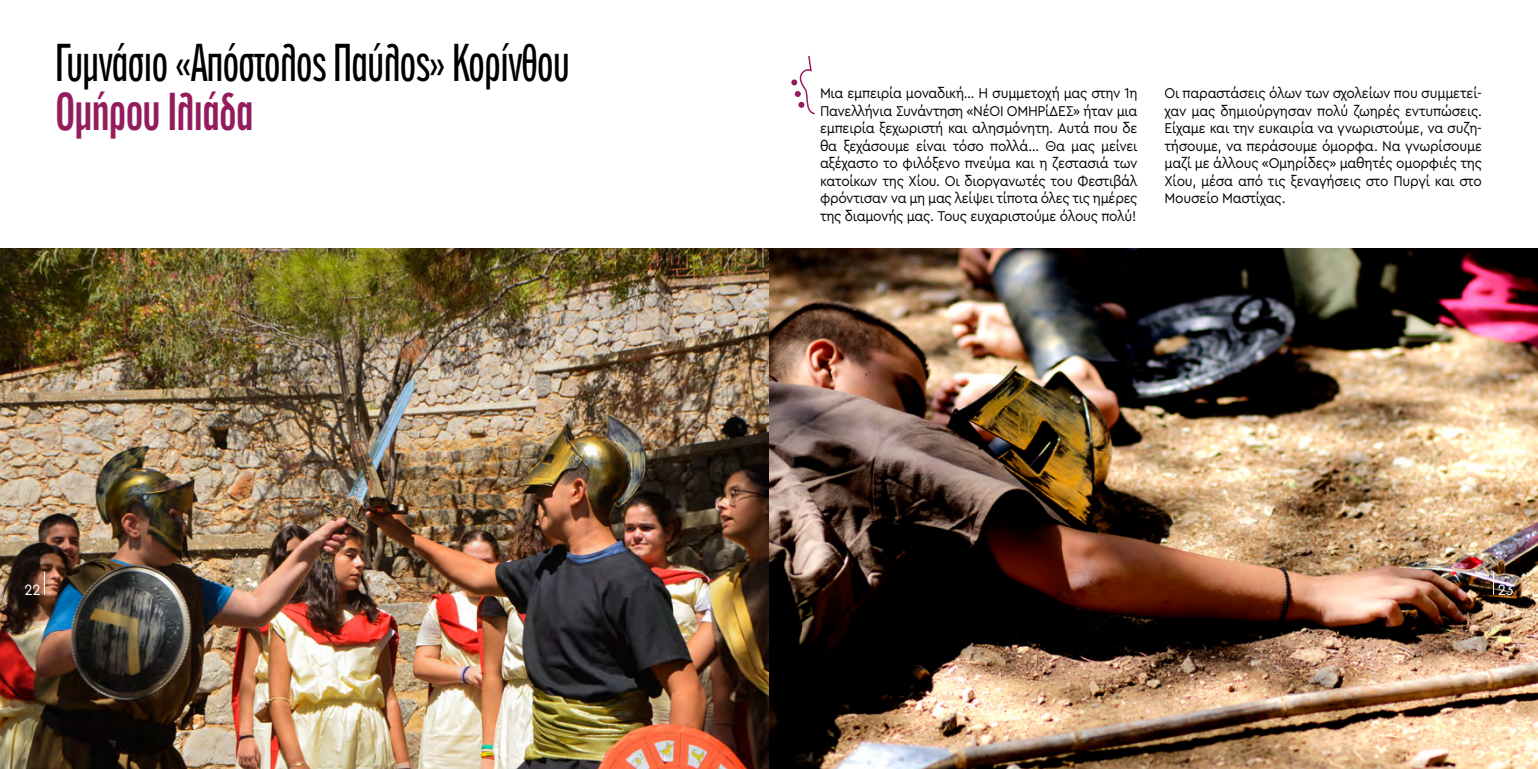
<style>
.page{position:relative;width:1538px;height:769px;background:#fff}
.page>*{position:absolute;margin:0;border:0;box-sizing:border-box;transform-origin:0 0}
.t1{font:49px "PF News Gothic Compressed";letter-spacing:-.03em;color:#000;scale:.9 1}
.t2{font:700 49px "PF News Gothic Compressed";letter-spacing:-.03em;color:#931c5c;scale:.9 1}
.t3{font:15.75px "Cera Pro";color:#fff;scale:.93 1}
.t4{font:14.88px/17.5px "Cera Pro";letter-spacing:-.02em;color:#000;text-align:justify;scale:.93 1}
</style>
<div class="page">
<img style="left:0;top:248px;width:1538px;height:521px">
<svg style="left:44px;top:571px;width:1px;height:24px"></svg>
<svg style="left:1493px;top:571px;width:1px;height:24px"></svg>
<svg style="left:791px;top:56px;width:24px;height:58px"></svg>
<h1 class="t1" style="left:55px;top:33px;width:574px">Γυμνάσιο «Απόστολος Παύλος» Κορίνθου</h1>
<h1 class="t2" style="left:55px;top:82px;width:223px">Ομήρου Ιλιάδα</h1>
<p class="t4" style="left:820px;top:84px;width:343px">Μια εμπειρία μοναδική… Η συμμετοχή μας στην 1η Πανελλήνια Συνάντηση «ΝέΟΙ ΟΜΗΡίΔΕΣ» ήταν μια εμπειρία ξεχωριστή και αλησμόνητη. Αυτά που δε θα ξεχάσουμε είναι τόσο πολλά… Θα μας μείνει αξέχαστο το φιλόξενο πνεύμα και η ζεστασιά των κατοίκων της Χίου. Οι διοργανωτές του Φεστιβάλ φρόντισαν να μη μας λείψει τίποτα όλες τις ημέρες της διαμονής μας. Τους ευχαριστούμε όλους πολύ!</p>
<p class="t4" style="left:1164px;top:84px;width:343px">Οι παραστάσεις όλων των σχολείων που συμμετεί&shy;χαν μας δημιούργησαν πολύ ζωηρές εντυπώσεις.<br>Είχαμε και την ευκαιρία να γνωριστούμε, να συζη&shy;τήσουμε, να περάσουμε όμορφα. Να γνωρίσουμε μαζί με άλλους «Ομηρίδες» μαθητές ομορφιές της Χίου, μέσα από τις ξεναγήσεις στο Πυργί και στο Μουσείο Μαστίχας.</p>
<p class="t3" style="left:24px;top:579px;width:19px">22</p>
<p class="t3" style="left:1498px;top:579px;width:19px">23</p>
</div>
